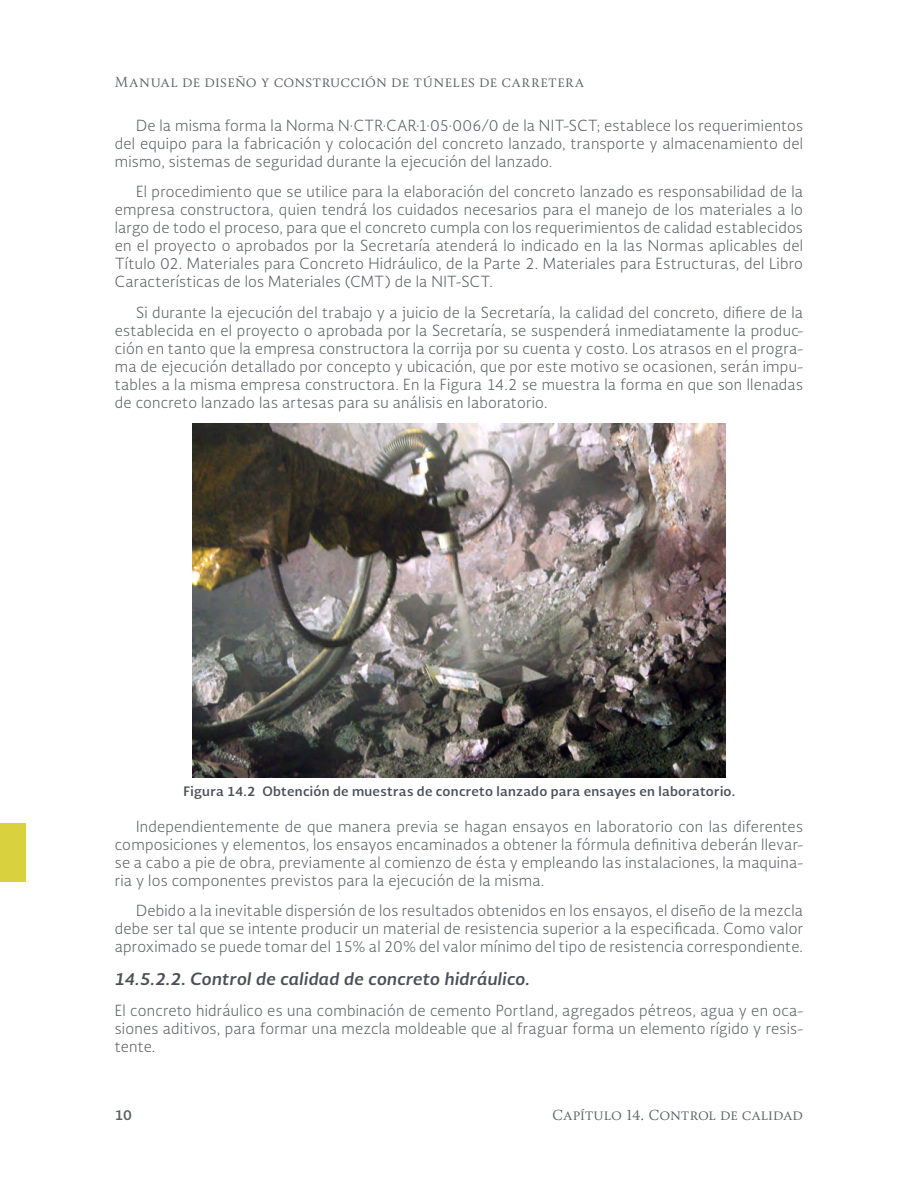
<style>
.page{position:relative;width:918px;height:1188px;background:#fff}
.page>*{position:absolute;margin:0;border:0;box-sizing:border-box;transform-origin:0 0}
.SUB_SUBTITULO{font:italic 700 16.5px "Soberana Sans";letter-spacing:.005em;color:#4c5056}
.CONTENIDO{font:300 15px/18px "Soberana Sans";letter-spacing:.015em;color:#5c5f65;text-align:justify}
.CONTENIDO_1er_PRRF{font:300 15px/18px "Soberana Sans";letter-spacing:.015em;color:#5c5f65;text-align:justify}
.t1{font:13.5px "Soberana Titular";letter-spacing:.02em;color:#5d6066}
.t2{font:13.5px "Soberana Titular";color:#5c5f65}
.t3{font:700 13.5px "Soberana Sans";color:#5c5f65}
.PIE_DE_FOTO{font:700 12.75px "Soberana Sans";letter-spacing:.025em;color:#4c5056}
</style>
<div class="page">
<div style="left:0;top:823px;width:26px;height:59px;background:#d9d13d"></div>
<img style="left:193px;top:423px;width:533px;height:355px">
<p class="t1" style="left:115px;top:73px;width:471px">Manual de diseño y construcción de túneles de carretera</p>
<p class="CONTENIDO" style="left:115px;top:116px;width:690px;text-indent:21px">De la misma forma la Norma N·CTR·CAR·1·05·006/0 de la NIT-SCT; establece los requerimientos del equipo para la fabricación y colocación del concreto lanzado, transporte y almacenamiento del mismo, sistemas de seguridad durante la ejecución del lanzado.</p>
<p class="CONTENIDO" style="left:115px;top:182px;width:690px;text-indent:21px">El procedimiento que se utilice para la elaboración del concreto lanzado es responsabilidad de la empresa constructora, quien tendrá los cuidados necesarios para el manejo de los materiales a lo largo de todo el proceso, para que el concreto cumpla con los requerimientos de calidad establecidos en el proyecto o aprobados por la Secretaría atenderá lo indicado en la las Normas aplicables del Título 02. Materiales para Concreto Hidráulico, de la Parte 2. Materiales para Estructuras, del Libro Características de los Materiales (CMT) de la NIT-SCT.</p>
<p class="CONTENIDO" style="left:115px;top:303px;width:690px;text-indent:21px">Si durante la ejecución del trabajo y a juicio de la Secretaría, la calidad del concreto, difiere de la establecida en el proyecto o aprobada por la Secretaría, se suspenderá inmediatamente la produc&shy;ción en tanto que la empresa constructora la corrija por su cuenta y costo. Los atrasos en el progra&shy;ma de ejecución detallado por concepto y ubicación, que por este motivo se ocasionen, serán impu&shy;tables a la misma empresa constructora. En la Figura 14.2 se muestra la forma en que son llenadas de concreto lanzado las artesas para su análisis en laboratorio.</p>
<p class="PIE_DE_FOTO" style="left:183px;top:782px;width:553px">Figura 14.2 Obtención de muestras de concreto lanzado para ensayes en laboratorio.</p>
<p class="CONTENIDO" style="left:115px;top:817px;width:690px;text-indent:21px">Independientemente de que manera previa se hagan ensayos en laboratorio con las diferentes composiciones y elementos, los ensayos encaminados a obtener la fórmula definitiva deberán llevar&shy;se a cabo a pie de obra, previamente al comienzo de ésta y empleando las instalaciones, la maquina&shy;ria y los componentes previstos para la ejecución de la misma.</p>
<p class="CONTENIDO" style="left:115px;top:901px;width:690px;text-indent:21px">Debido a la inevitable dispersión de los resultados obtenidos en los ensayos, el diseño de la mezcla debe ser tal que se intente producir un material de resistencia superior a la especificada. Como valor aproximado se puede tomar del 15% al 20% del valor mínimo del tipo de resistencia correspondiente.</p>
<p class="SUB_SUBTITULO" style="left:115px;top:967px;width:417px">14.5.2.2. Control de calidad de concreto hidráulico.</p>
<p class="CONTENIDO_1er_PRRF" style="left:115px;top:1001px;width:690px">El concreto hidráulico es una combinación de cemento Portland, agregados pétreos, agua y en oca&shy;siones aditivos, para formar una mezcla moldeable que al fraguar forma un elemento rígido y resis&shy;tente.</p>
<p class="t3" style="left:115px;top:1106px;width:19px">10</p>
<p class="t2" style="left:552px;top:1106px;width:253px">Capítulo 14. Control de calidad</p>
</div>
